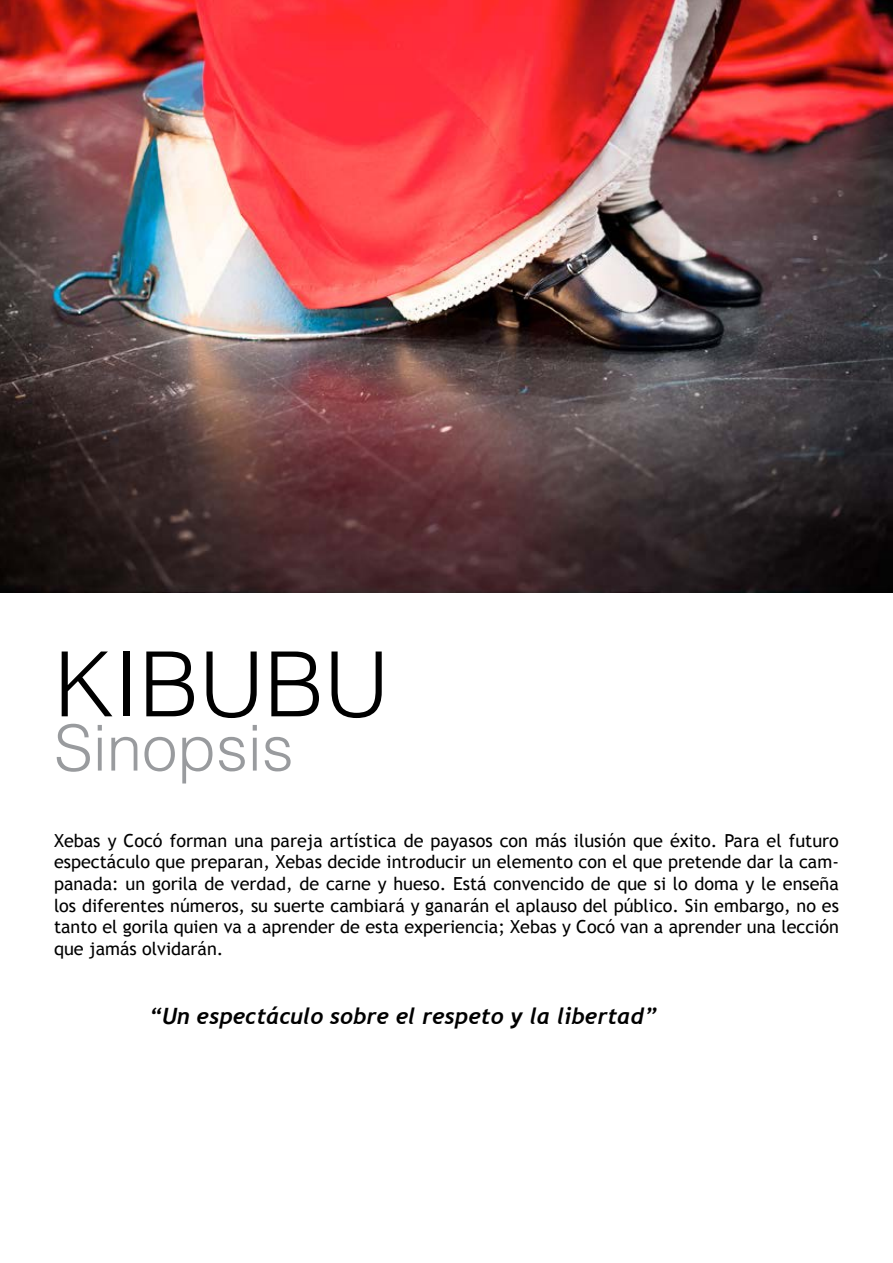
<style>
.page{position:relative;width:893px;height:1263px;background:#fff}
.page>*{position:absolute;margin:0;border:0;box-sizing:border-box;transform-origin:0 0}
.t1{font:300 90px "Helvetica";color:#000}
.t2{font:300 63.45px "Helvetica";color:#999b9e}
.t3{font:italic 700 22.5px "Trebuchet";color:#000}
.t4{font:18px/21.6px "Trebuchet MS";color:#000;text-align:justify}
</style>
<div class="page">
<img style="left:0;top:0;width:893px;height:593px">
<h1 class="t1" style="left:54px;top:612px;width:337px">KIBUBU</h1>
<h2 class="t2" style="left:54px;top:697px;width:241px">Sinopsis</h2>
<p class="t4" style="left:54px;top:830px;width:786px">Xebas y Cocó forman una pareja artística de payasos con más ilusión que éxito. Para el futuro espectáculo que preparan, Xebas decide introducir un elemento con el que pretende dar la cam&shy;panada: un gorila de verdad, de carne y hueso. Está convencido de que si lo doma y le enseña los diferentes números, su suerte cambiará y ganarán el aplauso del público. Sin embargo, no es tanto el gorila quien va a aprender de esta experiencia; Xebas y Cocó van a aprender una lección que jamás olvidarán.</p>
<p class="t3" style="left:149px;top:1003px;width:510px">“Un espectáculo sobre el respeto y la libertad”</p>
</div>
